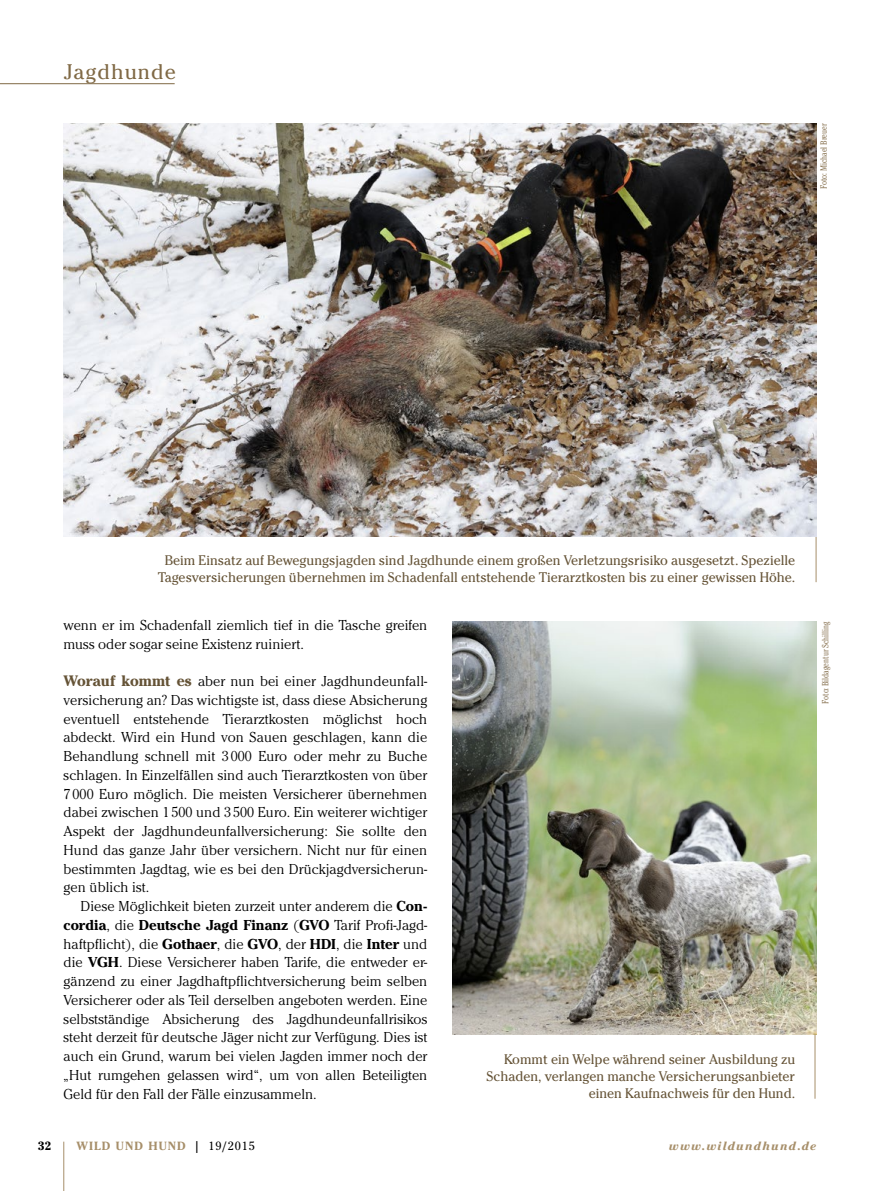
<style>
.page{position:relative;width:893px;height:1191px;background:#fff}
.page>*{position:absolute;margin:0;border:0;box-sizing:border-box;transform-origin:0 0}
.t1{font:21px "Cheltenham ITC Pro";letter-spacing:.05em;color:#806945}
.t2{font:300 14.25px/18.8px "Cheltenham ITC Pro";color:#000;text-align:justify}
.t3{font:13.8px/17.2px "Cheltenham ITC Pro";color:#655336;text-align:center}
.t4{font:700 11.85px "Cheltenham ITC Pro";letter-spacing:.085em;color:#a78f6a}
.t5{font:italic 700 11.85px "Cheltenham ITC Pro";letter-spacing:.1em;color:#a78f6a}
.t6{font:700 11.85px "Cheltenham ITC Pro";color:#000}
.t7{font:300 condensed 9px "Cheltenham ITC Pro";color:#806945}
.s1{font-weight:700;font-size:15px;color:#655336}
.s2{font-weight:700}
.s3{color:#000}
.s4{font-weight:400;color:#000}
</style>
<div class="page">
<hr style="left:816px;top:124px;width:1px;height:458px;background:#a78f6a">
<hr style="left:815px;top:621px;width:1px;height:477px;background:#a78f6a">
<img style="left:64px;top:124px;width:752px;height:412px">
<img style="left:453px;top:622px;width:363px;height:412px">
<hr style="left:0;top:83px;width:175px;height:1px;background:#806945">
<hr style="left:64px;top:1141px;width:1px;height:50px;background:#a78f6a">
<h1 class="t1" style="left:64px;top:58px;width:113px">Jagdhunde</h1>
<p class="t7" style="left:818px;top:189px;width:67px;rotate:-90deg">Foto: Michael Breuer</p>
<p class="t3" style="left:158px;top:551px;width:639px">Beim Einsatz auf Bewegungsjagden sind Jagdhunde einem großen Verletzungsrisiko ausgesetzt. Spezielle<br>Tagesversicherungen übernehmen im Schadenfall entstehende Tierarztkosten bis zu einer gewissen Höhe.</p>
<p class="t2" style="left:64px;top:615px;width:365px">wenn er im Schadenfall ziemlich tief in die Tasche greifen muss oder sogar seine Existenz ruiniert.</p>
<p class="t2" style="left:64px;top:672px;width:365px"><span class="s1">Worauf kommt es</span> aber nun bei einer Jagdhundeunfall&shy;versicherung an? Das wichtigste ist, dass diese Absicherung eventuell entstehende Tierarztkosten möglichst hoch abdeckt. Wird ein Hund von Sauen geschlagen, kann die Behandlung schnell mit 3 000 Euro oder mehr zu Buche schlagen. In Einzelfällen sind auch Tierarztkosten von über 7 000 Euro möglich. Die meisten Versicherer übernehmen dabei zwischen 1 500 und 3 500 Euro. Ein weiterer wichtiger Aspekt der Jagdhundeunfallversicherung: Sie sollte den Hund das ganze Jahr über versichern. Nicht nur für einen bestimmten Jagdtag, wie es bei den Drückjagdversicherun&shy;gen üblich ist.</p>
<p class="t2" style="left:64px;top:897px;width:365px;text-indent:17px">Diese Möglichkeit bieten zurzeit unter anderem die <span class="s2">Con&shy;cordia</span>, die <span class="s2">Deutsche Jagd Finanz</span> (<span class="s2">GVO</span> Tarif Profi-Jagd&shy;haftpflicht), die <span class="s2">Gothaer</span>, die <span class="s2">GVO</span>, der <span class="s2">HDI</span>, die <span class="s2">Inter</span> und die <span class="s2">VGH</span>. Diese Versicherer haben Tarife, die entweder er&shy;gänzend zu einer Jagdhaftpflichtversicherung beim selben Versicherer oder als Teil derselben angeboten werden. Eine selbstständige Absicherung des Jagdhundeunfallrisikos steht derzeit für deutsche Jäger nicht zur Verfügung. Dies ist auch ein Grund, warum bei vielen Jagden immer noch der „Hut rumgehen gelassen wird“, um von allen Beteiligten Geld für den Fall der Fälle einzusammeln.</p>
<p class="t3" style="left:487px;top:1050px;width:310px;text-align:right">Kommt ein Welpe während seiner Ausbildung zu<br>Schaden, verlangen manche Versicherungsanbieter einen Kaufnachweis für den Hund.</p>
<p class="t7" style="left:820px;top:703px;width:84px;rotate:-90deg">Foto: Bildagentur Schilling</p>
<p class="t4" style="left:77px;top:1138px;width:180px">WILD UND HUND <span class="s3">|</span> <span class="s4">19/2015</span></p>
<p class="t6" style="left:38px;top:1138px;width:15px">32</p>
<p class="t5" style="left:669px;top:1138px;width:149px">www.wildundhund.de</p>
</div>
